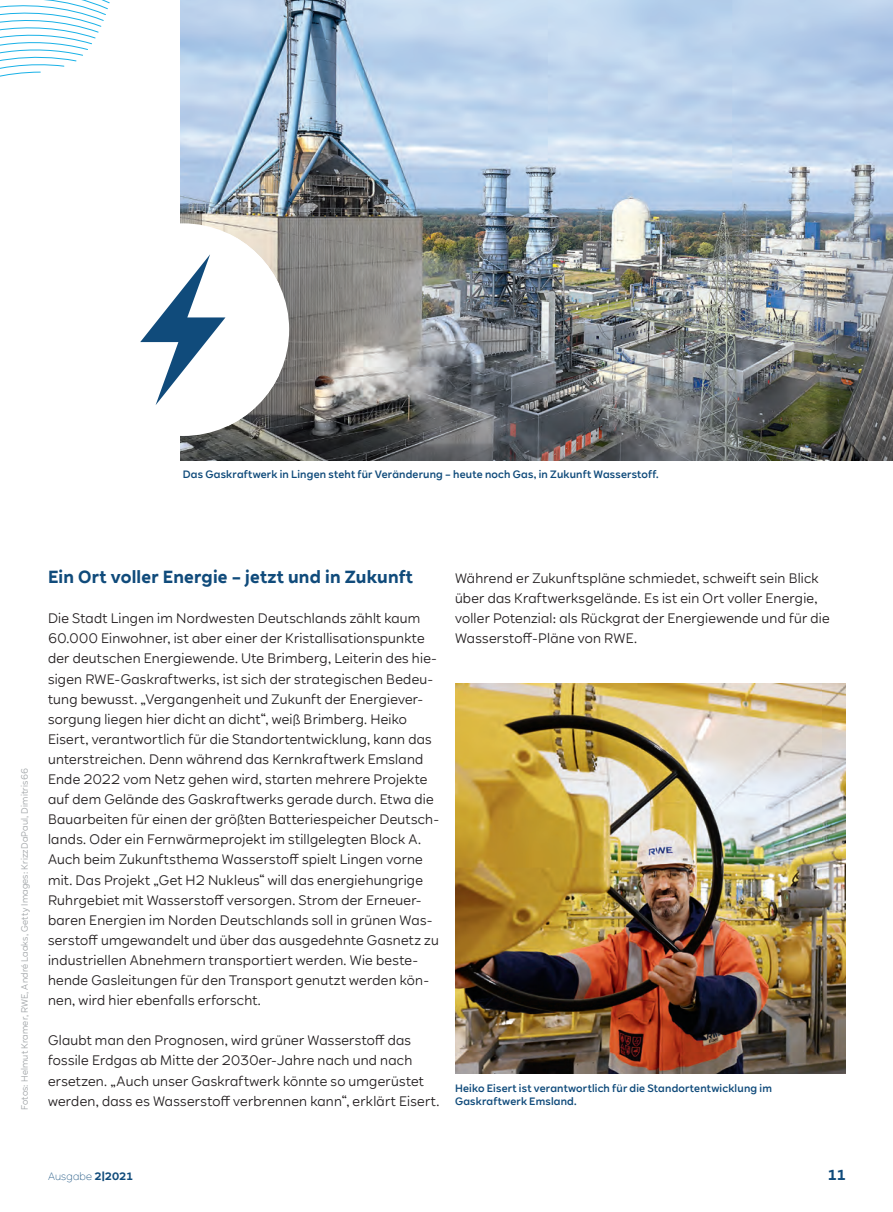
<style>
.page{position:relative;width:893px;height:1212px;background:#fff}
.page>*{position:absolute;margin:0;border:0;box-sizing:border-box;transform-origin:0 0}
.t1{font:700 17.25px "RWE Sans";letter-spacing:.015em;color:#104b7b}
.t2{font:700 14.25px "RWE Sans";color:#104b7b}
.t3{font:13.5px/20.1px "RWE Sans";letter-spacing:.02em;color:#231f20}
.t4{font:500 10.5px/12.6px "RWE Sans";letter-spacing:.02em;color:#104b7b}
.t5{font:300 10.5px "RWE Sans";letter-spacing:.015em;color:#104b7b}
.t6{font:9px "RWE Sans";letter-spacing:.025em;color:#9fa3a6}
.s1{font-weight:700}
</style>
<div class="page">
<svg style="left:0;top:0;width:110px;height:77px"></svg>
<img style="left:181px;top:0;width:712px;height:460px">
<img style="left:455px;top:683px;width:391px;height:391px">
<div style="left:77px;top:223px;width:212px;height:213px;background:#fff;border-radius:50%"></div>
<svg style="left:140px;top:234px;width:139px;height:192px"></svg>
<p class="t4" style="left:183px;top:468px;width:477px">Das Gaskraftwerk in Lingen steht für Veränderung – heute noch Gas, in Zukunft Wasserstoff.</p>
<p class="t6" style="left:19px;top:1110px;width:343px;rotate:-90deg">Fotos: Helmut Kramer, RWE, André Laaks, Getty Images: KrizzDaPaul, Dimitris66</p>
<p class="t1" style="left:48px;top:566px;width:366px">Ein Ort voller Energie – jetzt und in Zukunft</p>
<p class="t3" style="left:48px;top:608px;width:393px">Die Stadt Lingen im Nordwesten Deutschlands zählt kaum 60.000 Einwohner, ist aber einer der Kristallisationspunkte der deutschen Energiewende. Ute Brimberg, Leiterin des hie&shy;sigen RWE-Gaskraftwerks, ist sich der strategischen Bedeu&shy;tung bewusst. „Vergangenheit und Zukunft der Energiever&shy;sorgung liegen hier dicht an dicht“, weiß Brimberg. Heiko Eisert, verantwortlich für die Standortentwicklung, kann das unterstreichen. Denn während das Kernkraftwerk Emsland Ende 2022 vom Netz gehen wird, starten mehrere Projekte auf dem Gelände des Gaskraftwerks gerade durch. Etwa die Bauarbeiten für einen der größten Batteriespeicher Deutsch&shy;lands. Oder ein Fernwärmeprojekt im stillgelegten Block A.<br>Auch beim Zukunftsthema Wasserstoff spielt Lingen vorne mit. Das Projekt „Get H2 Nukleus“ will das energiehungrige Ruhrgebiet mit Wasserstoff versorgen. Strom der Erneuer&shy;baren Energien im Norden Deutschlands soll in grünen Was&shy;serstoff umgewandelt und über das ausgedehnte Gasnetz zu industriellen Abnehmern transportiert werden. Wie beste&shy;hende Gasleitungen für den Transport genutzt werden kön&shy;nen, wird hier ebenfalls erforscht.</p>
<p class="t3" style="left:48px;top:1031px;width:393px">Glaubt man den Prognosen, wird grüner Wasserstoff das fossile Erdgas ab Mitte der 2030er-Jahre nach und nach ersetzen. „Auch unser Gaskraftwerk könnte so umgerüstet werden, dass es Wasserstoff verbrennen kann“, erklärt Eisert.</p>
<p class="t3" style="left:455px;top:568px;width:376px">Während er Zukunftspläne schmiedet, schweift sein Blick über das Kraftwerksgelände. Es ist ein Ort voller Energie, voller Potenzial: als Rückgrat der Energiewende und für die Wasserstoff-Pläne von RWE.</p>
<p class="t4" style="left:455px;top:1082px;width:318px">Heiko Eisert ist verantwortlich für die Standortentwicklung im<br>Gaskraftwerk Emsland.</p>
<p class="t5" style="left:48px;top:1170px;width:87px">Ausgabe <span class="s1">2|2021</span></p>
<p class="t2" style="left:827px;top:1166px;width:20px">11</p>
</div>
